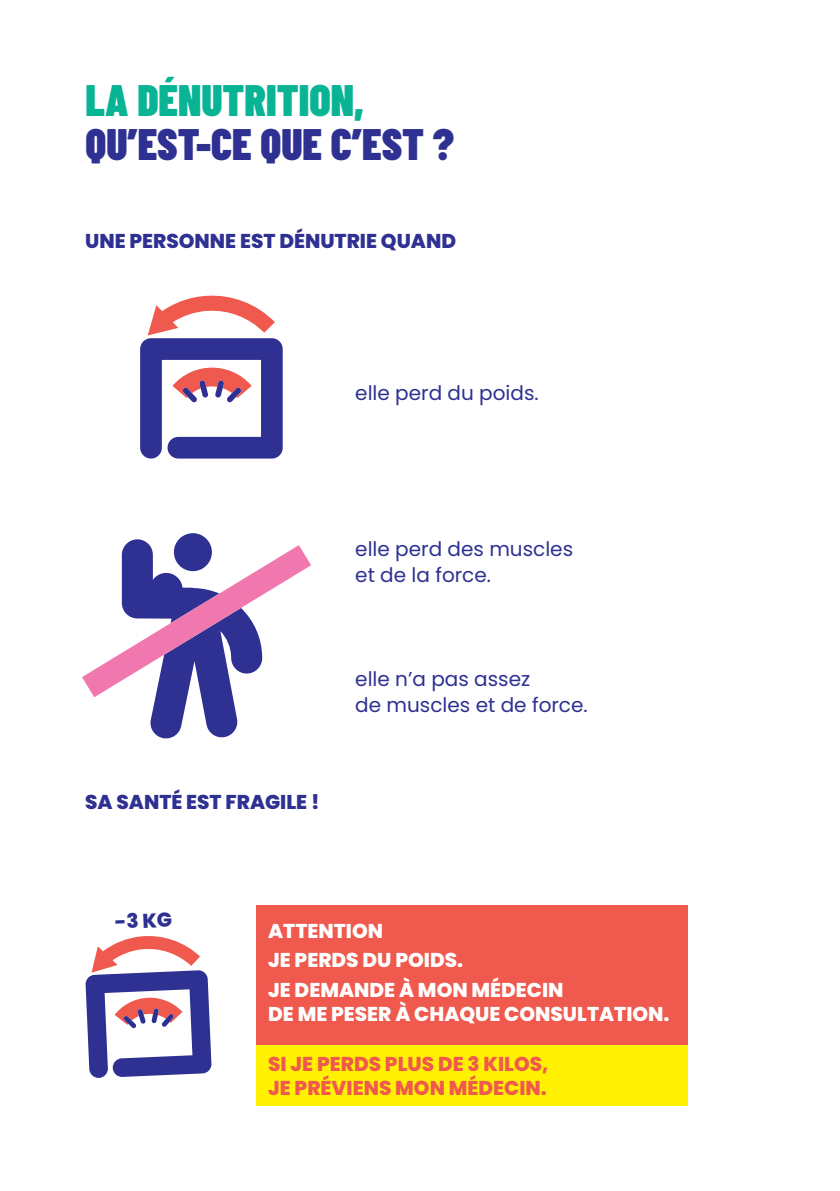
<style>
.page{position:relative;width:840px;height:1191px;background:#fff}
.page>*{position:absolute;margin:0;border:0;box-sizing:border-box;transform-origin:0 0}
.t1{font:900 44px "Barlow Condensed";color:#2e3092}
.t2{font:900 44px "Barlow Condensed";color:#09b495}
.t3{font:20px/26px "Poppins";color:#2e3092}
.t4{font:800 20px/29.6px "Poppins";color:#fff}
.t5{font:800 20px "Poppins";color:#2e3092}
.t6{font:800 20px/24px "Poppins";color:#f0594d}
</style>
<div class="page">
<div style="left:257px;top:905px;width:430px;height:177px;background:#f0594d"></div>
<div style="left:257px;top:1045px;width:430px;height:61px;background:#fff101"></div>
<svg style="left:140px;top:295px;width:142px;height:163px"></svg>
<svg style="left:85px;top:936px;width:126px;height:142px"></svg>
<div style="left:173px;top:533px;width:39px;height:38px;background:#2e3092;border-radius:50%"></div>
<svg style="left:82px;top:539px;width:229px;height:199px"></svg>
<div style="left:149px;top:572px;width:34px;height:34px;background:#2e3092;border-radius:50%"></div>
<h1 class="t2" style="left:85px;top:69px;width:280px">LA DÉNUTRITION,</h1>
<h1 class="t1" style="left:85px;top:113px;width:370px">QU’EST-CE QUE C’EST ?</h1>
<p class="t5" style="left:85px;top:230px;width:372px">UNE PERSONNE EST DÉNUTRIE QUAND</p>
<p class="t3" style="left:355px;top:380px;width:185px">elle perd du poids.</p>
<p class="t3" style="left:355px;top:536px;width:219px">elle perd des muscles et de la force.</p>
<p class="t5" style="left:85px;top:790px;width:236px">SA SANTÉ EST FRAGILE !</p>
<p class="t3" style="left:355px;top:666px;width:234px">elle n’a pas assez<br>de muscles et de force.</p>
<p class="t5" style="left:114px;top:910px;width:59px;rotate:-3deg">-3 KG</p>
<p class="t4" style="left:268px;top:916px;width:297px">ATTENTION<br>JE PERDS DU POIDS.<br>JE DEMANDE À MON MÉDECIN</p>
<p class="t4" style="left:268px;top:999px;width:403px">DE ME PESER À CHAQUE CONSULTATION.</p>
<p class="t6" style="left:268px;top:1051px;width:282px">SI JE PERDS PLUS DE 3 KILOS,<br>JE PRÉVIENS MON MÉDECIN.</p>
</div>
